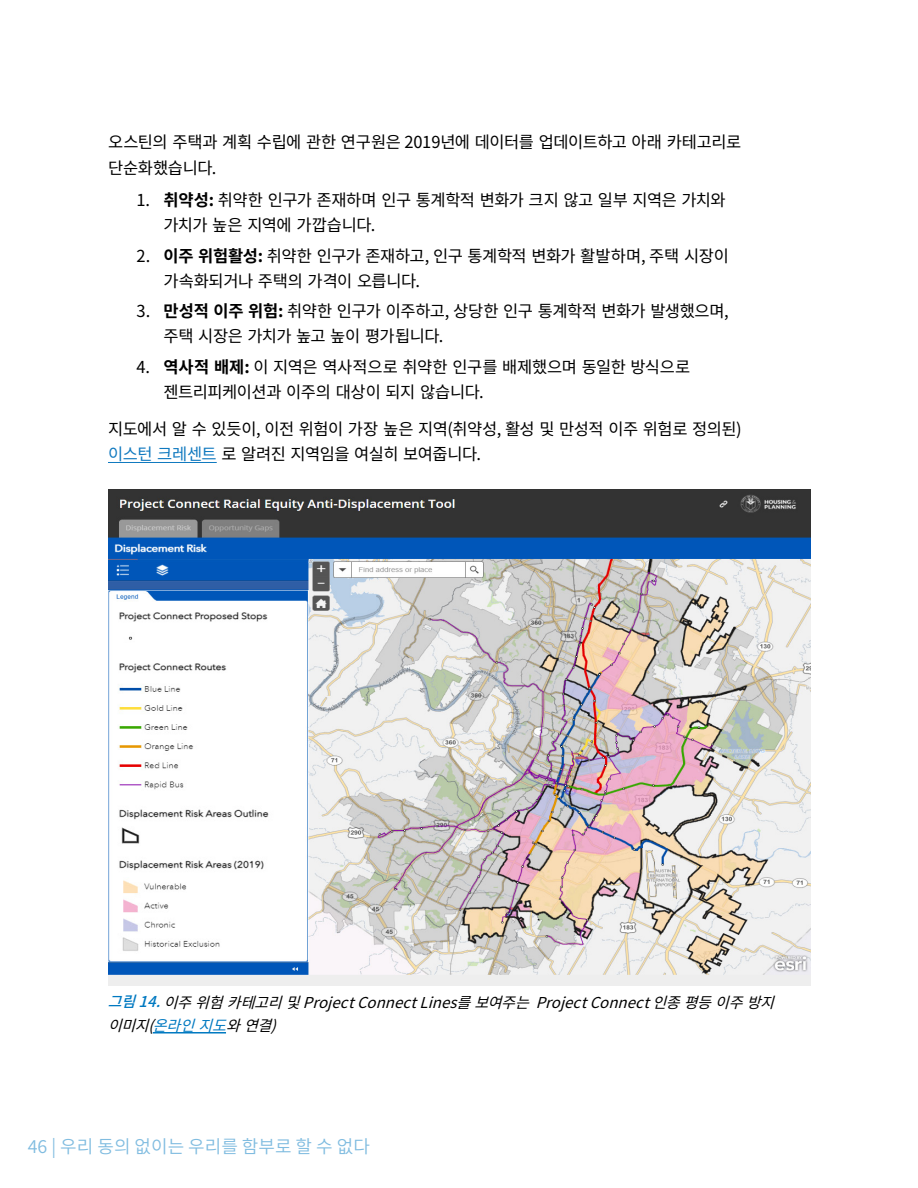
<style>
.page{position:relative;width:918px;height:1188px;background:#fff}
.page>*{position:absolute;margin:0;border:0;box-sizing:border-box;transform-origin:0 0}
.t1{font:18px "Source Han Sans KR";color:#80bce0}
.t2{font:16.5px/24.8px "Noto Sans KR";letter-spacing:-.025em;color:#000}
.t3{font:italic 15px/22.5px "Noto Sans KR";color:#000}
.t4{font:italic 500 15px "Noto Sans KR";color:#0079c1}
.s1{font-weight:700}
.s2{color:#1079bf}
.s3{font-weight:500;font-style:normal;color:#0079c1}
.s4{color:#0079c1}
</style>
<div class="page">
<hr style="left:108px;top:462px;width:109px;height:1px;background:#1079bf">
<img style="left:109px;top:489px;width:702px;height:497px">
<img style="left:115px;top:604px;width:186px;height:352px">
<hr style="left:153px;top:1032px;width:73px;height:2px;background:#0079c1">
<p class="t2" style="left:108px;top:130px;width:635px;line-height:25.5px">오스틴의 주택과 계획 수립에 관한 연구원은 2019년에 데이터를 업데이트하고 아래 카테고리로 단순화했습니다.</p>
<p class="t2" style="left:164px;top:188px;width:564px;text-indent:-27px">1. <span class="s1">취약성:</span> 취약한 인구가 존재하며 인구 통계학적 변화가 크지 않고 일부 지역은 가치와 가치가 높은 지역에 가깝습니다.</p>
<p class="t2" style="left:164px;top:244px;width:567px;text-indent:-27px">2. <span class="s1">이주 위험활성:</span> 취약한 인구가 존재하고, 인구 통계학적 변화가 활발하며, 주택 시장이 가속화되거나 주택의 가격이 오릅니다.</p>
<p class="t2" style="left:164px;top:299px;width:567px;text-indent:-27px">3. <span class="s1">만성적 이주 위험:</span> 취약한 인구가 이주하고, 상당한 인구 통계학적 변화가 발생했으며, 주택 시장은 가치가 높고 높이 평가됩니다.</p>
<p class="t2" style="left:164px;top:355px;width:528px;text-indent:-27px">4. <span class="s1">역사적 배제:</span> 이 지역은 역사적으로 취약한 인구를 배제했으며 동일한 방식으로 젠트리피케이션과 이주의 대상이 되지 않습니다.</p>
<p class="t2" style="left:108px;top:417px;width:635px">지도에서 알 수 있듯이, 이전 위험이 가장 높은 지역(취약성, 활성 및 만성적 이주 위험로 정의된) <span class="s2">이스턴 크레센트</span> 로 알려진 지역임을 여실히 보여줍니다.</p>
<p class="t4" style="left:108px;top:993px;width:66px">그림14.</p>
<p class="t3" style="left:108px;top:992px;width:679px;text-indent:39px"><span class="s3">2</span> 이주위험카테고리및ProjectConnectLines를보여주는ProjectConnect인종평등이주방지 이미지(<span class="s4">온라인지도</span>와연결)</p>
<p class="t1" style="left:28px;top:1136px;width:344px">46 | 우리 동의 없이는 우리를 함부로 할 수 없다</p>
</div>
